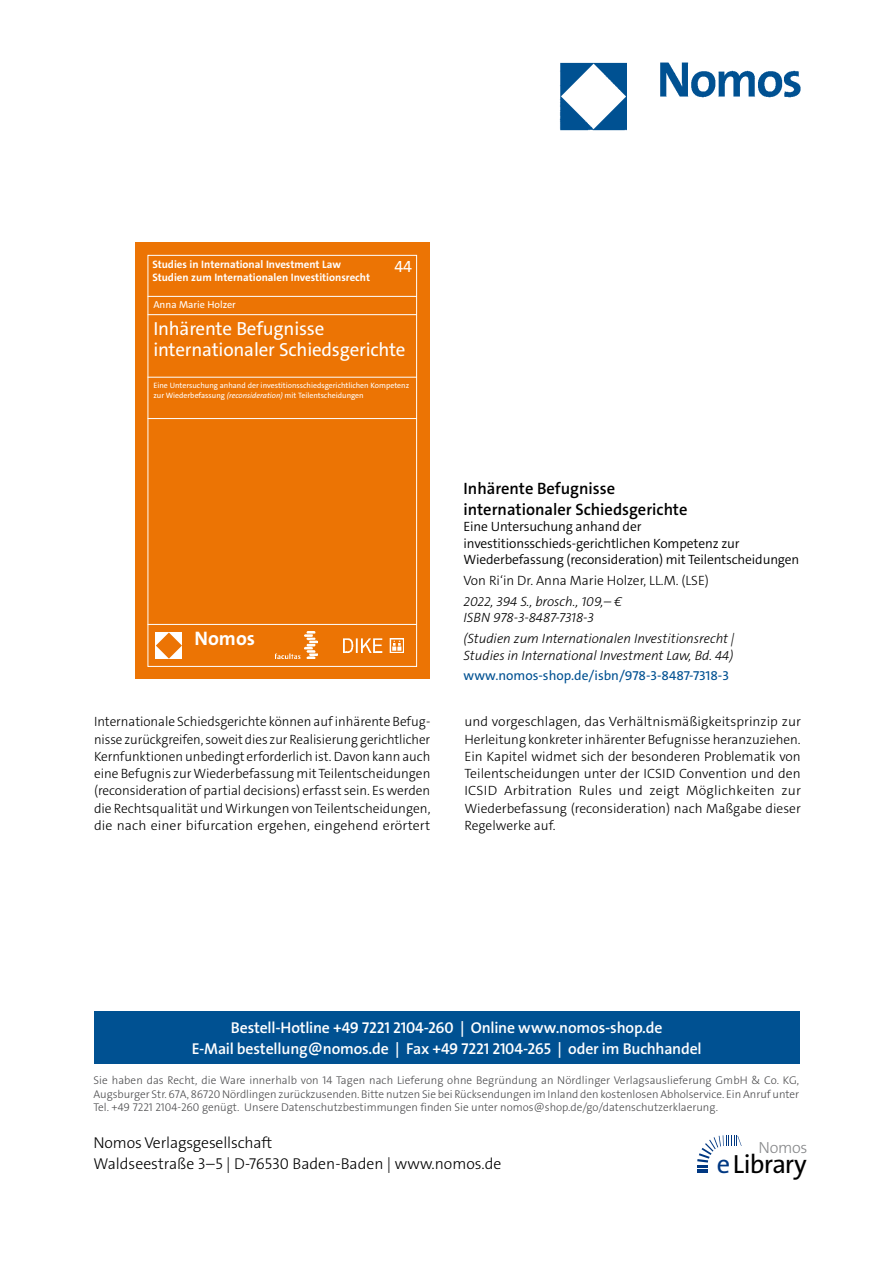
<style>
.page{position:relative;width:893px;height:1263px;background:#fff}
.page>*{position:absolute;margin:0;border:0;box-sizing:border-box;transform-origin:0 0}
.t1{font:26.4px "The Sans Os F";letter-spacing:-.03em;color:#000}
.t2{font:700 19.65px "The Sans C5";color:#fff}
.t3{font:19.05px/21.8px "The Sans C5";letter-spacing:-.01em;color:#fff}
._001_Buchtitel{font:600 16.5px/21px "The Sans C5";color:#000}
.t4{font:16.35px "The Sans C5";color:#fff}
.t5{font:300 16.2px "The Sans Os F";letter-spacing:-.02em;color:#87888a}
.t6{font:600 15.75px/21px "The Sans Os F";letter-spacing:-.01em;color:#fff;text-align:center}
.t7{font:300 15.75px/21px "The Sans Os F";color:#000}
._005_Fließtext{font:300 13.5px/17.2px "The Sans C5";color:#000;text-align:justify}
._004_Bibilo{font:italic 300 13.5px/16.5px "The Sans C5";color:#000}
._002_Untertitel{font:300 13.5px/16.5px "The Sans C5";letter-spacing:-.01em;color:#000}
.www_link{font:13.5px "The Sans C5";color:#005192}
._003_Autor{font:300 13.5px "The Sans C5";color:#000}
.t8{font:300 11.25px/13.5px "The Sans Os F";color:#4b4b4d;text-align:justify}
.t9{font:700 10.8px/13px "The Sans C5";color:#fff}
.t10{font:10.2px "The Sans C5";color:#fff}
.t11{font:7.8px/9.3px "The Sans C5";color:#fff}
.s1{font-style:italic}
.s2{color:#003882}
</style>
<div class="page">
<img style="left:559px;top:62px;width:242px;height:69px">
<div style="left:94px;top:1011px;width:705px;height:52px;background:#005192"></div>
<svg style="left:697px;top:1135px;width:45px;height:38px"></svg>
<div style="left:135px;top:242px;width:295px;height:437px;background:#ec7404"></div>
<div style="left:148px;top:255px;width:269px;height:412px;border:1px solid #fff"></div>
<hr style="left:148px;top:296px;width:269px;height:1px;background:#fff">
<hr style="left:148px;top:314px;width:269px;height:1px;background:#fff">
<hr style="left:148px;top:377px;width:269px;height:1px;background:#fff">
<hr style="left:148px;top:418px;width:269px;height:1px;background:#fff">
<hr style="left:148px;top:624px;width:269px;height:1px;background:#fff">
<div style="left:155px;top:632px;width:27px;height:27px;background:#fff"></div>
<svg style="left:156px;top:632px;width:26px;height:27px"></svg>
<img style="left:275px;top:632px;width:42px;height:27px">
<img style="left:344px;top:638px;width:59px;height:14px">
<p class="t9" style="left:152px;top:258px;width:219px">Studies in International Investment Law<br>Studien zum Internationalen Investitionsrecht</p>
<p class="t4" style="left:394px;top:256px;width:19px">44</p>
<p class="t10" style="left:153px;top:298px;width:84px">Anna Marie Holzer</p>
<h3 class="t3" style="left:153px;top:318px;width:254px">Inhärente Befugnisse internationaler Schiedsgerichte</h3>
<p class="t11" style="left:153px;top:381px;width:257px">Eine Untersuchung anhand der investitionsschiedsgerichtlichen Kompetenz zur Wiederbefassung <span class="s1">(reconsideration)</span> mit Teilentscheidungen</p>
<h2 class="t2" style="left:194px;top:626px;width:62px">Nomos</h2>
<p class="_001_Buchtitel" style="left:463px;top:478px;width:226px">Inhärente Befugnisse internationaler Schiedsgerichte</p>
<p class="_002_Untertitel" style="left:463px;top:519px;width:337px">Eine Untersuchung anhand der investitionsschieds-gerichtlichen Kompetenz zur<br>Wiederbefassung (reconsideration) mit Teilentscheidungen</p>
<p class="_003_Autor" style="left:463px;top:572px;width:247px">Von Ri‘in Dr. Anna Marie Holzer, LL.M. (LSE)</p>
<p class="_004_Bibilo" style="left:463px;top:593px;width:160px">2022, 394 S., brosch., 109,– €<br>ISBN 978-3-8487-7318-3</p>
<p class="_004_Bibilo" style="left:463px;top:630px;width:273px">(Studien zum Internationalen Investitionsrecht |<br>Studies in International Investment Law, Bd. 44)</p>
<p class="www_link" style="left:463px;top:667px;width:267px">www.nomos-shop.de/isbn/978-3-8487-7318-3</p>
<p class="_005_Fließtext" style="left:94px;top:713px;width:338px">Internationale Schiedsgerichte können auf inhärente Befug&shy;nisse zurückgreifen, soweit dies zur Realisierung gerichtlicher Kernfunktionen unbedingt erforderlich ist. Davon kann auch eine Befugnis zur Wiederbefassung mit Teilentscheidungen (reconsideration of partial decisions) erfasst sein. Es werden die Rechtsqualität und Wirkungen von Teilentscheidungen, die nach einer bifurcation ergehen, eingehend erörtert</p>
<p class="_005_Fließtext" style="left:464px;top:713px;width:338px">und vorgeschlagen, das Verhältnismäßigkeitsprinzip zur Herleitung konkreter inhärenter Befugnisse heranzuziehen.<br>Ein Kapitel widmet sich der besonderen Problematik von Teilentscheidungen unter der ICSID Convention und den ICSID Arbitration Rules und zeigt Möglichkeiten zur Wiederbefassung (reconsideration) nach Maßgabe dieser Regelwerke auf.</p>
<p class="t6" style="left:192px;top:1017px;width:511px">Bestell-Hotline +49 7221 2104-260 | Online www.nomos-shop.de<br>E-Mail bestellung@nomos.de | Fax +49 7221 2104-265 | oder im Buchhandel</p>
<p class="t8" style="left:94px;top:1074px;width:707px">Sie haben das Recht, die Ware innerhalb von 14 Tagen nach Lieferung ohne Begründung an Nördlinger Verlagsauslieferung GmbH &amp; Co. KG, Augsburger Str. 67A, 86720 Nördlingen zurückzusenden. Bitte nutzen Sie bei Rücksendungen im Inland den kostenlosen Abholservice. Ein Anruf unter Tel. +49 7221 2104-260 genügt. Unsere Datenschutzbestimmungen finden Sie unter nomos@shop.de/go/datenschutzerklaerung.</p>
<p class="t7" style="left:94px;top:1133px;width:409px">Nomos Verlagsgesellschaft<br>Waldseestraße 3–5 | D-76530 Baden-Baden | www.nomos.de</p>
<p class="t5" style="left:758px;top:1137px;width:51px">Nomos</p>
<h1 class="t1" style="left:717px;top:1147px;width:91px"><span class="s2">e</span>Library</h1>
</div>
